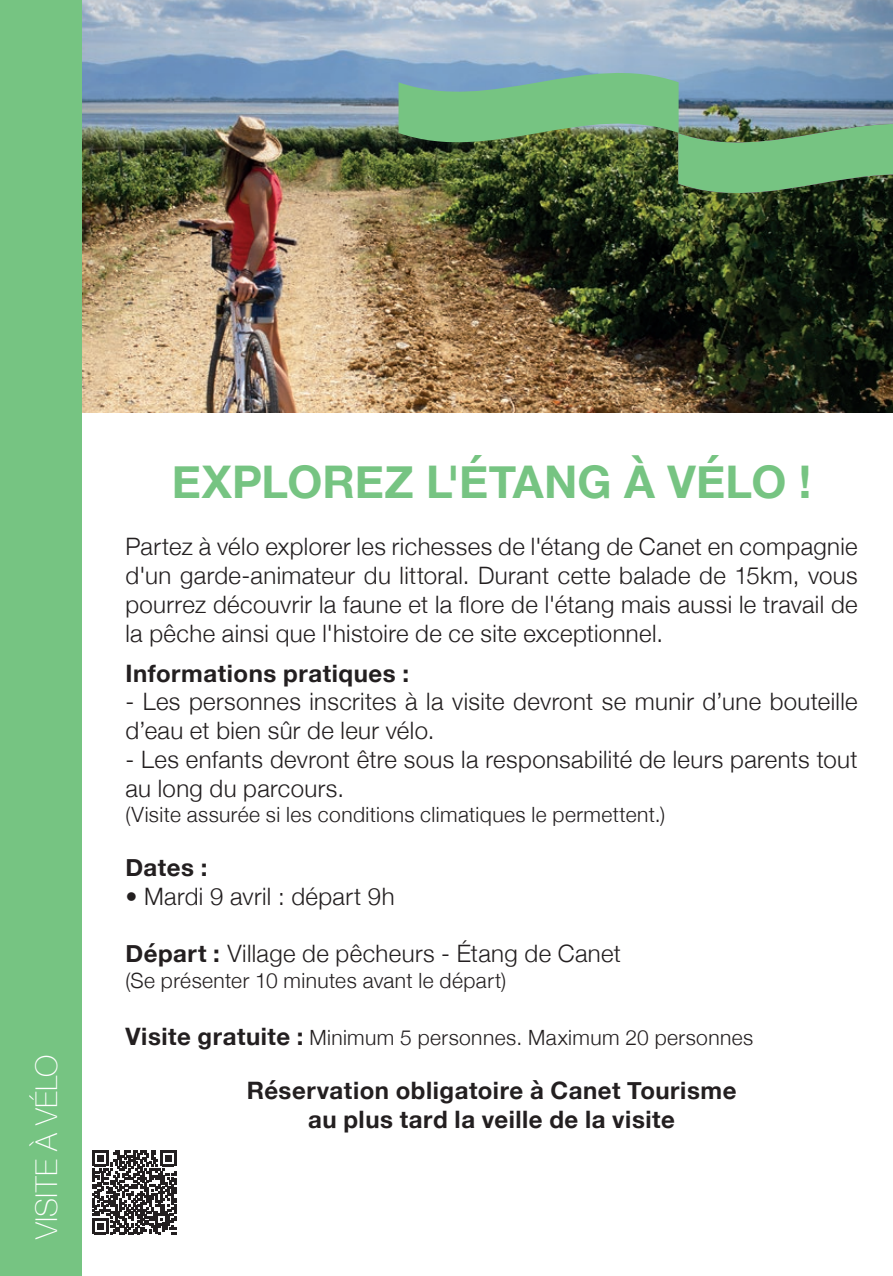
<style>
.page{position:relative;width:893px;height:1276px;background:#fff}
.page>*{position:absolute;margin:0;border:0;box-sizing:border-box;transform-origin:0 0}
.t1{font:700 45px "Helvetica Neue";color:#76c482}
.t2{font:100 30px "Helvetica Neue";letter-spacing:.005em;color:#fff}
.t3{font:300 24px/28.8px "Helvetica Neue";letter-spacing:.015em;color:#231f20}
.t4{font:700 24px/28.8px "Helvetica Neue";letter-spacing:.025em;color:#231f20;text-align:center}
.t5{font:300 21px "Helvetica Neue";letter-spacing:.02em;color:#231f20}
.s1{font-weight:700}
.s2{font-weight:700;font-size:24px}
</style>
<div class="page">
<img style="left:82px;top:0;width:811px;height:412px">
<div style="left:0;top:0;width:82px;height:1276px;background:#76c482"></div>
<img style="left:399px;top:50px;width:494px;height:166px">
<svg style="left:93px;top:1150px;width:83px;height:84px"></svg>
<p class="t2" style="left:24px;top:1239px;width:186px;rotate:-90deg">VISITE À VÉLO</p>
<h1 class="t1" style="left:172px;top:446px;width:641px">EXPLOREZ L'ÉTANG À VÉLO !</h1>
<p class="t3" style="left:125px;top:531px;width:734px;text-align:justify">Partez à vélo explorer les richesses de l'étang de Canet en compagnie d'un garde-animateur du littoral. Durant cette balade de 15km, vous pourrez découvrir la faune et la flore de l'étang mais aussi le travail de la pêche ainsi que l'histoire de ce site exceptionnel.</p>
<p class="t4" style="left:125px;top:659px;width:285px">Informations pratiques :</p>
<p class="t3" style="left:125px;top:685px;width:734px">- Les personnes inscrites à la visite devront se munir d’une bouteille d’eau et bien sûr de leur vélo.</p>
<p class="t3" style="left:125px;top:743px;width:734px">- Les enfants devront être sous la responsabilité de leurs parents tout au long du parcours.</p>
<p class="t5" style="left:125px;top:797px;width:541px">(Visite assurée si les conditions climatiques le permettent.)</p>
<p class="t4" style="left:125px;top:853px;width:83px">Dates :</p>
<p class="t3" style="left:125px;top:880px;width:271px">• Mardi 9 avril : départ 9h</p>
<p class="t3" style="left:125px;top:937px;width:497px"><span class="s1">Départ :</span> Village de pêcheurs - Étang de Canet</p>
<p class="t5" style="left:125px;top:963px;width:382px">(Se présenter 10 minutes avant le départ)</p>
<p class="t5" style="left:125px;top:1020px;width:629px"><span class="s2">Visite gratuite :</span> Minimum 5 personnes. Maximum 20 personnes</p>
<p class="t4" style="left:247px;top:1077px;width:491px">Réservation obligatoire à Canet Tourisme au plus tard la veille de la visite</p>
</div>
